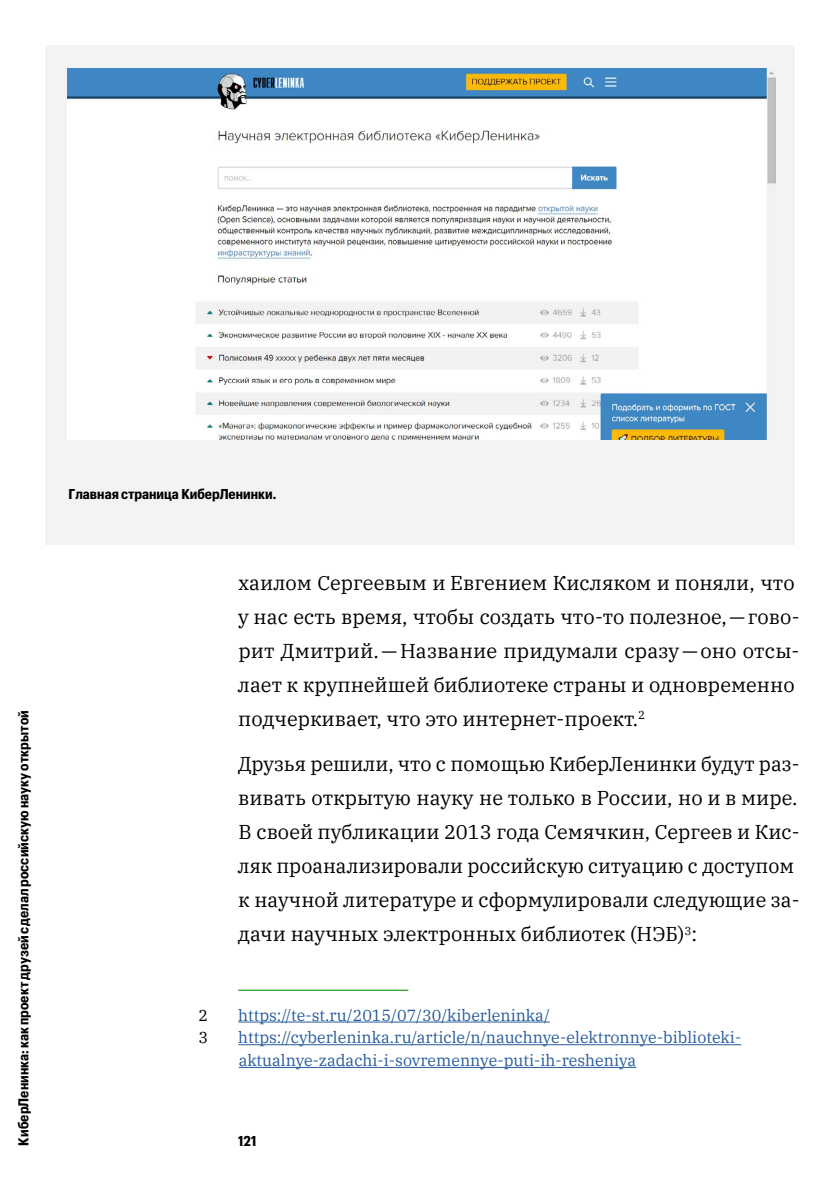
<style>
.page{position:relative;width:840px;height:1191px;background:#fff}
.page>*{position:absolute;margin:0;border:0;box-sizing:border-box;transform-origin:0 0}
.Paragraph_Fix{font:20px/34px "IBM Plex Serif";color:#000}
.Paragraph{font:20px/34px "IBM Plex Serif";color:#000}
.Footnote{font:16px/22.6px "IBM Plex Serif";color:#275b9b}
.Footnote-2{font:16px "IBM Plex Serif";color:#000}
.SmallText{font:700 14px "Graphik Compact LC";letter-spacing:.005em;color:#000}
</style>
<div class="page">
<hr style="left:238px;top:989px;width:170px;height:2px;background:#3fa535">
<hr style="left:238px;top:1021px;width:311px;height:1px;background:#275b9b">
<hr style="left:238px;top:1044px;width:502px;height:1px;background:#275b9b">
<hr style="left:238px;top:1067px;width:398px;height:1px;background:#275b9b">
<div style="left:45px;top:45px;width:748px;height:499px;background:#f3f3f3"></div>
<img style="left:68px;top:68px;width:707px;height:371px">
<p class="SmallText" style="left:13px;top:1145px;width:437px;rotate:-90deg">КиберЛенинка: как проект друзей сделал российскую науку открытой</p>
<p class="SmallText" style="left:68px;top:483px;width:209px">Главная страница КиберЛенинки.</p>
<p class="Paragraph" style="left:238px;top:564px;width:563px">хаилом Сергеевым и Евгением Кисляком и поняли, что у нас есть время, чтобы создать что-то полезное,—гово&shy;рит Дмитрий.—Название придумали сразу—оно отсы&shy;лает к крупнейшей библиотеке страны и одновременно подчеркивает, что это интернет-проект.<sup>2</sup></p>
<p class="Paragraph_Fix" style="left:238px;top:745px;width:562px">Друзья решили, что с помощью КиберЛенинки будут раз&shy;вивать открытую науку не только в России, но и в мире.<br>В своей публикации 2013 года Семячкин, Сергеев и Кис&shy;ляк проанализировали российскую ситуацию с доступом к научной литературе и сформулировали следующие за&shy;дачи научных электронных библиотек (НЭБ)<sup>3</sup>:</p>
<p class="Footnote-2" style="left:198px;top:1002px;width:11px">2</p>
<p class="Footnote" style="left:238px;top:1002px;width:313px">https://te-st.ru/2015/07/30/kiberleninka/</p>
<p class="Footnote-2" style="left:198px;top:1025px;width:11px">3</p>
<p class="Footnote" style="left:238px;top:1025px;width:504px">https://cyberleninka.ru/article/n/nauchnye-elektronnye-biblioteki&shy;aktualnye-zadachi-i-sovremennye-puti-ih-resheniya</p>
<p class="SmallText" style="left:238px;top:1130px;width:20px">121</p>
</div>
